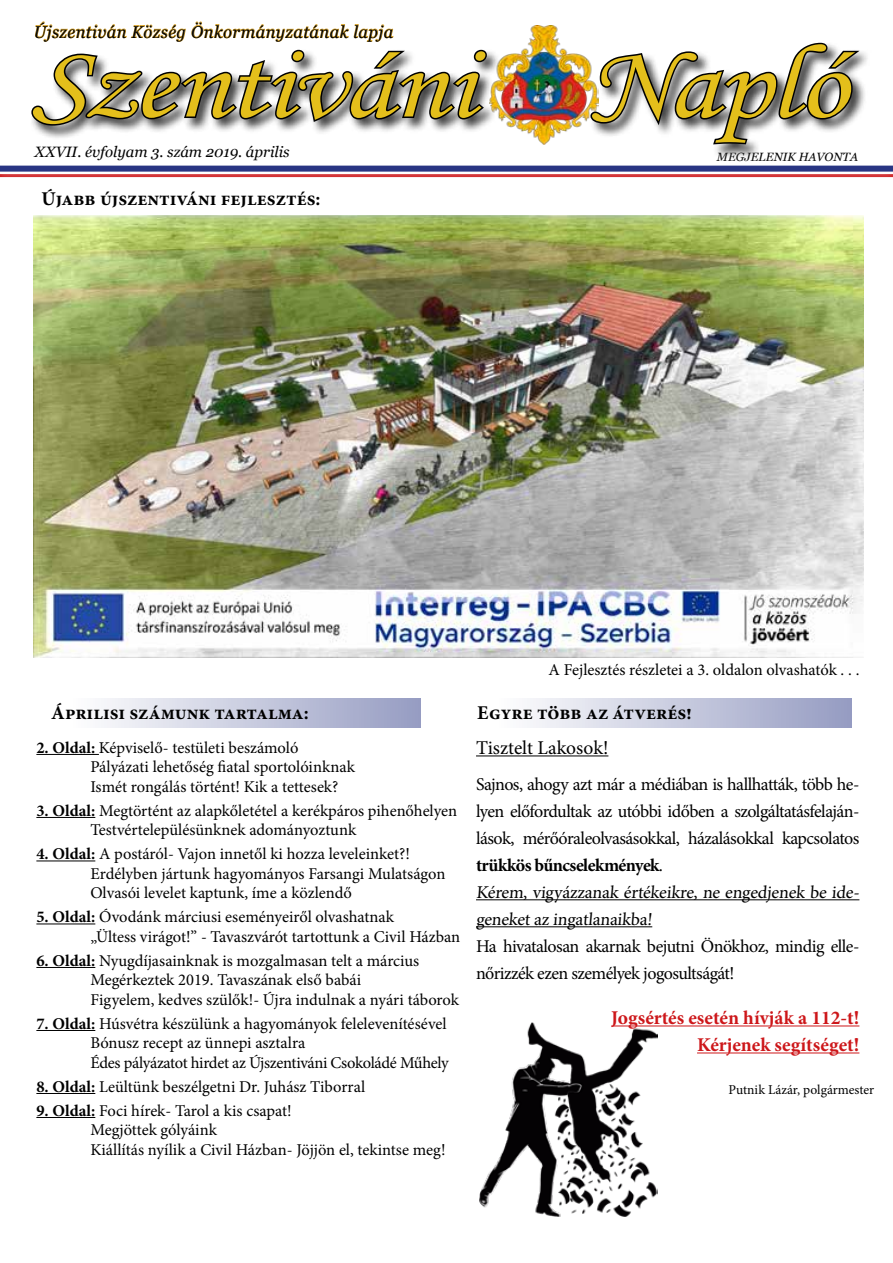
<style>
.page{position:relative;width:893px;height:1263px;background:#fff}
.page>*{position:absolute;margin:0;border:0;box-sizing:border-box;transform-origin:0 0}
.t1{font:105px "Monotype Corsiva";letter-spacing:-.015em;color:#e4bf1b;scale:1.16 1}
.t2{font:700 19.5px "Minion Pro";color:#000}
.t3{font:700 19.5px/27px "Minion Pro";letter-spacing:-.01em;color:#cd171a;text-align:right}
.t4{font:19.5px "Minion Pro";color:#000}
.t5{font:18px/27px "Minion Pro";letter-spacing:-.035em;color:#000}
.t6{font:italic 17.1px "Georgia";letter-spacing:.03em;color:#000;scale:.96 1}
.t7{font:16.5px/19.5px "Minion Pro";letter-spacing:-.005em;color:#000}
.t8{font:italic 15px "Georgia";color:#000}
.t9{font:13.5px "Minion Pro";color:#000}
.t10{font:italic 12px "Georgia";color:#000}
.s1{font-weight:700}
</style>
<div class="page">
<img style="left:480px;top:1023px;width:178px;height:193px">
<img style="left:530px;top:25px;width:28px;height:9px">
<div style="left:0;top:156px;width:893px;height:25px;background:#fff;opacity:.75"></div>
<div style="left:0;top:166px;width:893px;height:6px;background:#283583"></div>
<div style="left:22px;top:34px;width:853px;height:131px;background:#fff"></div>
<div style="left:30px;top:41px;width:842px;height:118px;background:#000;opacity:.75"></div>
<svg style="left:30px;top:21px;width:459px;height:106px"></svg>
<svg style="left:588px;top:41px;width:276px;height:105px"></svg>
<img style="left:34px;top:216px;width:830px;height:441px">
<div style="left:498px;top:698px;width:353px;height:29px;background:linear-gradient(to right,#fefefe,#959cc2)"></div>
<hr style="left:476px;top:755px;width:132px;height:1px;background:#000">
<hr style="left:476px;top:899px;width:383px;height:1px;background:#000">
<hr style="left:476px;top:926px;width:176px;height:1px;background:#000">
<hr style="left:611px;top:1025px;width:248px;height:1px;background:#cd171a">
<hr style="left:697px;top:1052px;width:162px;height:1px;background:#cd171a">
<div style="left:69px;top:698px;width:352px;height:29px;background:linear-gradient(to right,#fff,#969cc2)"></div>
<hr style="left:36px;top:754px;width:63px;height:1px;background:#000">
<hr style="left:36px;top:817px;width:59px;height:1px;background:#000">
<hr style="left:36px;top:860px;width:59px;height:1px;background:#000">
<hr style="left:36px;top:923px;width:59px;height:1px;background:#000">
<hr style="left:36px;top:967px;width:59px;height:1px;background:#000">
<hr style="left:36px;top:1030px;width:59px;height:1px;background:#000">
<hr style="left:36px;top:1093px;width:59px;height:1px;background:#000">
<hr style="left:36px;top:1117px;width:59px;height:1px;background:#000">
<p class="t6" style="left:34px;top:21px;width:376px">Újszentiván Község Önkormányzatának lapja</p>
<h1 class="t1" style="left:31px;top:21px;width:705px">Szentiváni Napló</h1>
<p class="t8" style="left:34px;top:142px;width:257px">XXVII. évfolyam 3. szám 2019. április</p>
<p class="t10" style="left:717px;top:149px;width:143px">MEGJELENIK HAVONTA</p>
<p class="t2" style="left:41px;top:185px;width:281px">Újabb újszentiváni fejlesztés:</p>
<p class="t2" style="left:51px;top:699px;width:259px">Áprilisi számunk tartalma:</p>
<p class="t7" style="left:90px;top:738px;width:266px;text-indent:-54px"><span class="s1">2. Oldal:</span> Képviselő- testületi beszámoló<br>Pályázati lehetőség fiatal sportolóinknak<br>Ismét rongálás történt! Kik a tettesek?</p>
<p class="t7" style="left:90px;top:801px;width:368px;text-indent:-54px"><span class="s1">3. Oldal:</span> Megtörtént az alapkőletétel a kerékpáros pihenőhelyen<br>Testvértelepülésünknek adományoztunk</p>
<p class="t7" style="left:90px;top:844px;width:356px;text-indent:-54px"><span class="s1">4. Oldal:</span> A postáról- Vajon innetől ki hozza leveleinket?!<br>Erdélyben jártunk hagyományos Farsangi Mulatságon<br>Olvasói levelet kaptunk, íme a közlendő</p>
<p class="t7" style="left:90px;top:907px;width:371px;text-indent:-54px"><span class="s1">5. Oldal:</span> Óvodánk márciusi eseményeiről olvashatnak<br>„Ültess virágot!” - Tavaszvárót tartottunk a Civil Házban</p>
<p class="t7" style="left:90px;top:951px;width:370px;text-indent:-54px"><span class="s1">6. Oldal:</span> Nyugdíjasainknak is mozgalmasan telt a március<br>Megérkeztek 2019. Tavaszának első babái<br>Figyelem, kedves szülők!- Újra indulnak a nyári táborok</p>
<p class="t7" style="left:90px;top:1014px;width:360px;text-indent:-54px"><span class="s1">7. Oldal:</span> Húsvétra készülünk a hagyományok felelevenítésével<br>Bónusz recept az ünnepi asztalra<br>Édes pályázatot hirdet az Újszentiváni Csokoládé Műhely</p>
<p class="t7" style="left:36px;top:1077px;width:330px"><span class="s1">8. Oldal:</span> Leültünk beszélgetni Dr. Juhász Tiborral</p>
<p class="t7" style="left:90px;top:1101px;width:357px;text-indent:-54px"><span class="s1">9. Oldal:</span> Foci hírek- Tarol a kis csapat!<br>Megjöttek gólyáink<br>Kiállítás nyílik a Civil Házban- Jöjjön el, tekintse meg!</p>
<p class="t7" style="left:548px;top:660px;width:312px">A Fejlesztés részletei a 3. oldalon olvashatók . . .</p>
<p class="t2" style="left:477px;top:699px;width:216px">Egyre több az átverés!</p>
<p class="t4" style="left:476px;top:735px;width:134px">Tisztelt Lakosok!</p>
<p class="t5" style="left:476px;top:771px;width:387px">Sajnos, ahogy azt már a médiában is hallhatták, több he&shy;lyen előfordultak az utóbbi időben a szolgáltatásfelaján&shy;lások, mérőóraleolvasásokkal, házalásokkal kapcsolatos <span class="s1">trükkös bűncselekmények</span>.<br>Kérem, vigyázzanak értékeikre, ne engedjenek be ide&shy;geneket az ingatlanaikba!<br>Ha hivatalosan akarnak bejutni Önökhoz, mindig elle&shy;nőrizzék ezen személyek jogosultságát!</p>
<p class="t3" style="left:611px;top:1004px;width:250px">Jogsértés esetén hívják a 112-t!<br>Kérjenek segítséget!</p>
<p class="t9" style="left:728px;top:1081px;width:147px">Putnik Lázár, polgármester</p>
</div>
